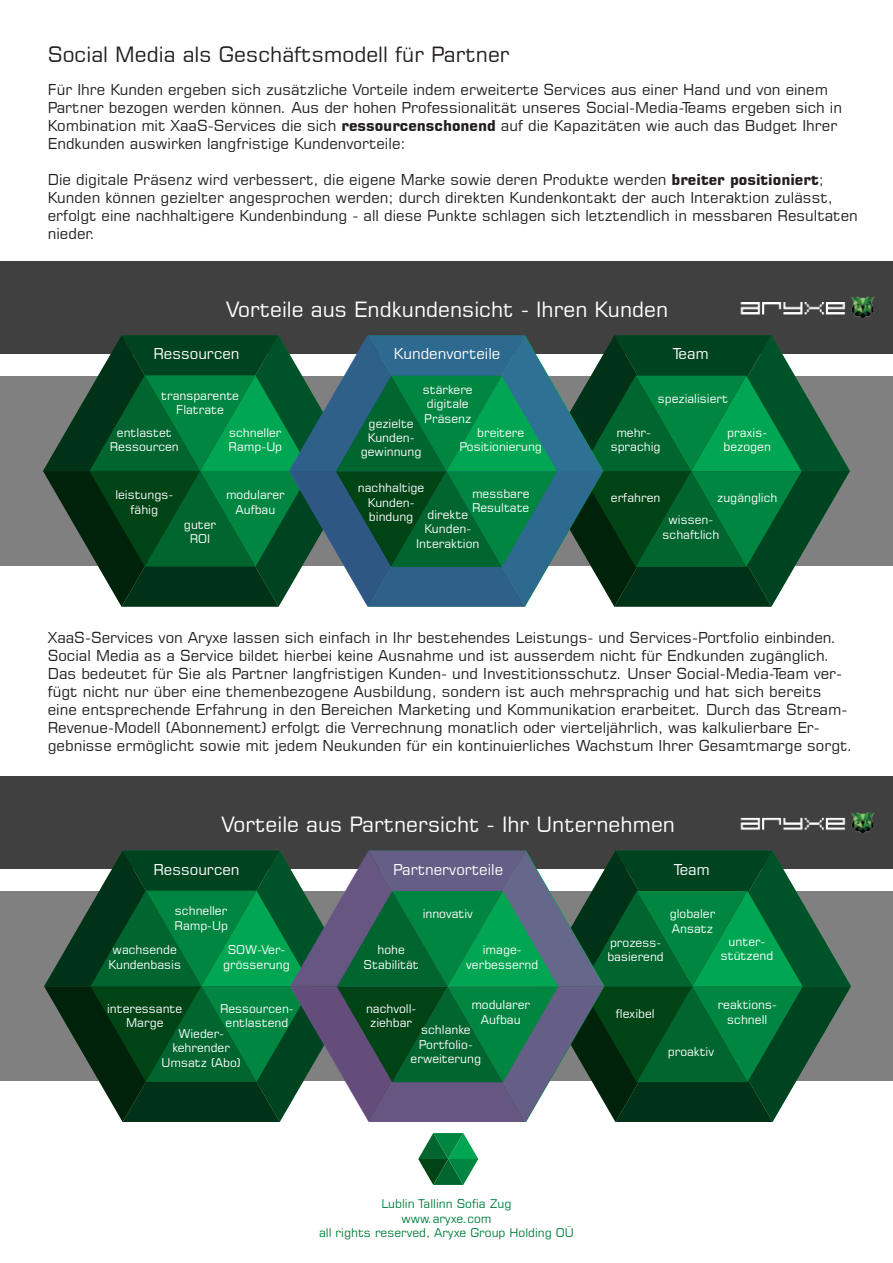
<style>
.page{position:relative;width:893px;height:1263px;background:#fff}
.page>*{position:absolute;margin:0;border:0;box-sizing:border-box;transform-origin:0 0}
.t1{font:21px "Square 721 BT";color:#fff}
.t2{font:21px "Square 721 BT";color:#231f20}
.t3{font:15px/18px "Square 721 BT";color:#231f20}
.t4{font:15px "Square 721 BT";color:#fff}
.t5{font:12px/14.4px "Square 721 BT";color:#fff;text-align:center}
.t6{font:12px/14.4px "Square 721 BT";color:#058040;text-align:center}
.s1{font-weight:700}
</style>
<div class="page">
<div style="left:1px;top:891px;width:892px;height:190px;background:#808080"></div>
<div style="left:1px;top:776px;width:892px;height:92px;background:#404040"></div>
<div style="left:0;top:262px;width:893px;height:92px;background:#404040"></div>
<div style="left:0;top:376px;width:893px;height:190px;background:#808080"></div>
<svg style="left:43px;top:335px;width:807px;height:272px"></svg>
<svg style="left:44px;top:850px;width:807px;height:272px"></svg>
<img style="left:740px;top:296px;width:135px;height:22px">
<img style="left:740px;top:812px;width:135px;height:23px">
<svg style="left:418px;top:1133px;width:60px;height:52px"></svg>
<h1 class="t2" style="left:48px;top:42px;width:463px">Social Media als Geschäftsmodell für Partner</h1>
<p class="t3" style="left:48px;top:80px;width:796px">Für Ihre Kunden ergeben sich zusätzliche Vorteile indem erweiterte Services aus einer Hand und von einem Partner bezogen werden können. Aus der hohen Professionalität unseres Social-Media-Teams ergeben sich in Kombination mit XaaS-Services die sich <span class="s1">ressourcenschonend</span> auf die Kapazitäten wie auch das Budget Ihrer Endkunden auswirken langfristige Kundenvorteile:</p>
<p class="t3" style="left:48px;top:170px;width:811px">Die digitale Präsenz wird verbessert, die eigene Marke sowie deren Produkte werden <span class="s1">breiter positioniert</span>; Kunden können gezielter angesprochen werden; durch direkten Kundenkontakt der auch Interaktion zulässt, erfolgt eine nachhaltigere Kundenbindung - all diese Punkte schlagen sich letztendlich in messbaren Resultaten nieder.</p>
<h1 class="t1" style="left:226px;top:296px;width:443px">Vorteile aus Endkundensicht - Ihren Kunden</h1>
<p class="t4" style="left:153px;top:344px;width:88px">Ressourcen</p>
<p class="t4" style="left:673px;top:344px;width:37px">Team</p>
<p class="t5" style="left:658px;top:391px;width:72px">spezialisiert</p>
<p class="t4" style="left:394px;top:344px;width:108px">Kundenvorteile</p>
<p class="t5" style="left:423px;top:382px;width:51px;text-align:left">stärkere digitale<br>Präsenz</p>
<p class="t5" style="left:161px;top:388px;width:79px">transparente<br>Flatrate</p>
<p class="t5" style="left:361px;top:416px;width:62px">gezielte<br>Kunden&shy;gewinnung</p>
<p class="t5" style="left:229px;top:425px;width:55px;text-align:left">schneller<br>Ramp-Up</p>
<p class="t5" style="left:611px;top:425px;width:51px">mehr&shy;sprachig</p>
<p class="t5" style="left:611px;top:490px;width:51px">erfahren</p>
<p class="t5" style="left:724px;top:425px;width:49px">praxis&shy;bezogen</p>
<p class="t5" style="left:717px;top:490px;width:62px">zugänglich</p>
<p class="t5" style="left:663px;top:513px;width:58px">wissen&shy;schaftlich</p>
<p class="t5" style="left:110px;top:425px;width:70px">entlastet<br>Ressourcen</p>
<p class="t5" style="left:459px;top:425px;width:84px">breitere<br>Positionierung</p>
<p class="t5" style="left:358px;top:480px;width:68px">nachhaltige<br>Kunden&shy;bindung</p>
<p class="t5" style="left:472px;top:486px;width:59px;text-align:left">messbare<br>Resultate</p>
<p class="t5" style="left:115px;top:487px;width:60px">leistungs&shy;fähig</p>
<p class="t5" style="left:226px;top:487px;width:60px">modularer<br>Aufbau</p>
<p class="t5" style="left:416px;top:507px;width:65px">direkte<br>Kunden-<br>Interaktion</p>
<p class="t5" style="left:184px;top:517px;width:34px">guter<br>ROI</p>
<p class="t3" style="left:48px;top:628px;width:806px">XaaS-Services von Aryxe lassen sich einfach in Ihr bestehendes Leistungs- und Services-Portfolio einbinden.<br>Social Media as a Service bildet hierbei keine Ausnahme und ist ausserdem nicht für Endkunden zugänglich.<br>Das bedeutet für Sie als Partner langfristigen Kunden- und Investitionsschutz. Unser Social-Media-Team ver&shy;fügt nicht nur über eine themenbezogene Ausbildung, sondern ist auch mehrsprachig und hat sich bereits eine entsprechende Erfahrung in den Bereichen Marketing und Kommunikation erarbeitet. Durch das Stream-Revenue-Modell (Abonnement) erfolgt die Verrechnung monatlich oder vierteljährlich, was kalkulierbare Er&shy;gebnisse ermöglicht sowie mit jedem Neukunden für ein kontinuierliches Wachstum Ihrer Gesamtmarge sorgt.</p>
<h1 class="t1" style="left:222px;top:811px;width:455px">Vorteile aus Partnersicht - Ihr Unternehmen</h1>
<p class="t4" style="left:153px;top:860px;width:88px">Ressourcen</p>
<p class="t5" style="left:174px;top:903px;width:55px;text-align:left">schneller<br>Ramp-Up</p>
<p class="t4" style="left:393px;top:860px;width:111px">Partnervorteile</p>
<p class="t4" style="left:674px;top:860px;width:37px">Team</p>
<p class="t5" style="left:423px;top:907px;width:52px">innovativ</p>
<p class="t5" style="left:670px;top:907px;width:47px;text-align:left">globaler<br>Ansatz</p>
<p class="t5" style="left:223px;top:942px;width:68px">SOW-Ver&shy;grösserung</p>
<p class="t5" style="left:466px;top:942px;width:73px">image&shy;verbessernd</p>
<p class="t5" style="left:364px;top:942px;width:57px">hohe<br>Stabilität</p>
<p class="t5" style="left:366px;top:1001px;width:52px">nachvoll&shy;ziehbar</p>
<p class="t5" style="left:109px;top:942px;width:74px">wachsende<br>Kundenbasis</p>
<p class="t5" style="left:471px;top:997px;width:60px">modularer<br>Aufbau</p>
<p class="t5" style="left:107px;top:1001px;width:77px">interessante<br>Marge</p>
<p class="t5" style="left:220px;top:1001px;width:75px">Ressourcen&shy;entlastend</p>
<p class="t5" style="left:411px;top:1022px;width:72px">schlanke<br>Portfolio&shy;erweiterung</p>
<p class="t5" style="left:162px;top:1026px;width:81px">Wieder&shy;kehrender<br>Umsatz (Abo)</p>
<p class="t5" style="left:607px;top:935px;width:58px;text-align:left">prozess&shy;basierend</p>
<p class="t5" style="left:721px;top:934px;width:54px">unter&shy;stützend</p>
<p class="t5" style="left:616px;top:1006px;width:40px">flexibel</p>
<p class="t5" style="left:718px;top:997px;width:61px">reaktions&shy;schnell</p>
<p class="t5" style="left:668px;top:1044px;width:48px">proaktiv</p>
<p class="t6" style="left:319px;top:1196px;width:256px">Lublin Tallinn Sofia Zug<br>www.aryxe.com<br>all rights reserved, Aryxe Group Holding OÜ</p>
</div>
